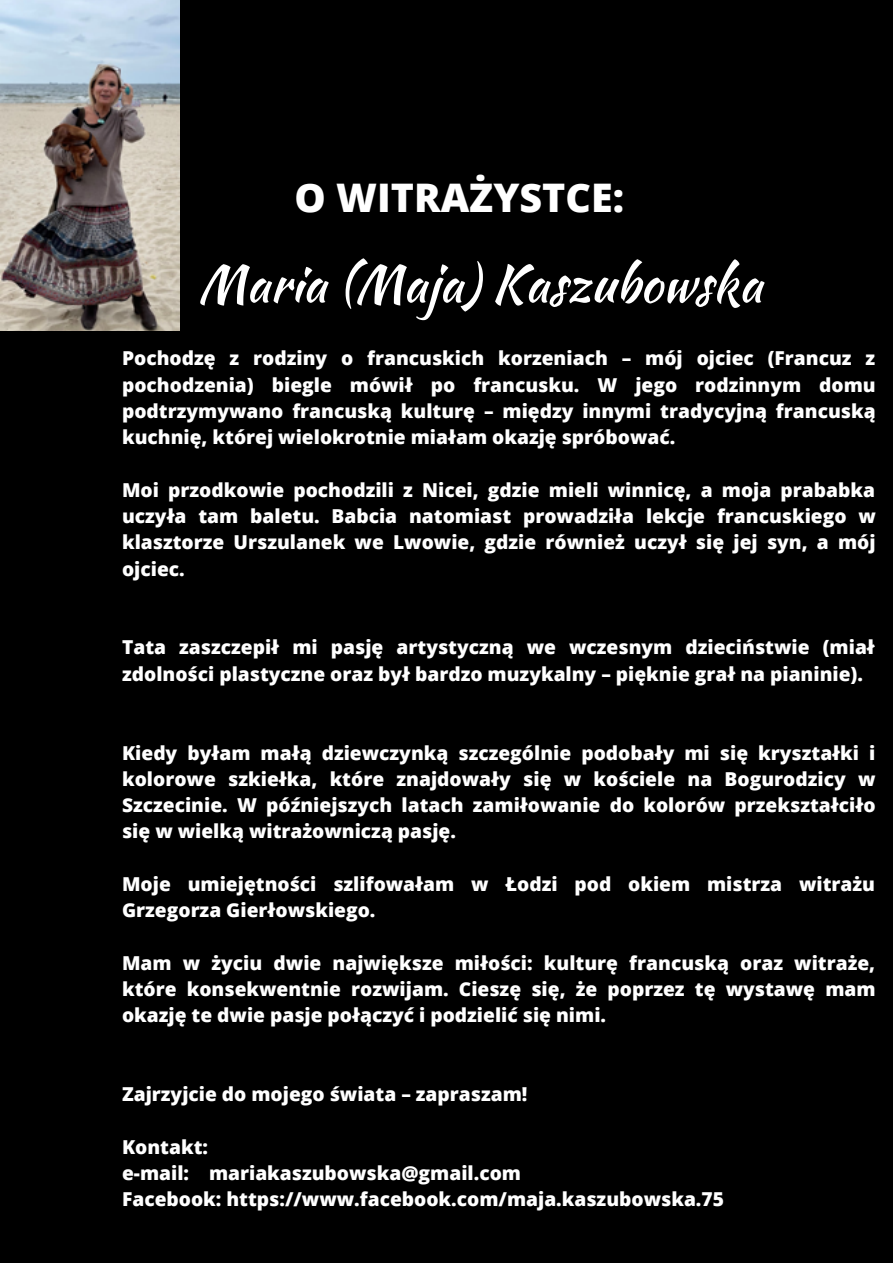
<style>
.page{position:relative;width:893px;height:1264px;background:#fff}
.page>*{position:absolute;margin:0;border:0;box-sizing:border-box;transform-origin:0 0}
.t1{font:51px "Kaushan Script";color:#fff}
.t2{font:800 39.45px "Open Sans";color:#fff}
.t3{font:800 19.2px/26.2px "Open Sans";color:#fff;text-align:justify}
</style>
<div class="page">
<div style="left:0;top:0;width:892px;height:1262px;background:#000"></div>
<img style="left:0;top:0;width:180px;height:330px">
<h2 class="t2" style="left:294px;top:170px;width:331px">O WITRAŻYSTCE:</h2>
<h1 class="t1" style="left:198px;top:246px;width:566px">Maria (Maja) Kaszubowska</h1>
<p class="t3" style="left:122px;top:345px;width:755px">Pochodzę z rodziny o francuskich korzeniach – mój ojciec (Francuz z pochodzenia) biegle mówił po francusku. W jego rodzinnym domu podtrzymywano francuską kulturę – między innymi tradycyjną francuską kuchnię, której wielokrotnie miałam okazję spróbować.</p>
<p class="t3" style="left:122px;top:476px;width:755px">Moi przodkowie pochodzili z Nicei, gdzie mieli winnicę, a moja prababka uczyła tam baletu. Babcia natomiast prowadziła lekcje francuskiego w klasztorze Urszulanek we Lwowie, gdzie również uczył się jej syn, a mój ojciec.</p>
<p class="t3" style="left:122px;top:634px;width:754px">Tata zaszczepił mi pasję artystyczną we wczesnym dzieciństwie (miał zdolności plastyczne oraz był bardzo muzykalny – pięknie grał na pianinie).</p>
<p class="t3" style="left:122px;top:739px;width:755px">Kiedy byłam małą dziewczynką szczególnie podobały mi się kryształki i kolorowe szkiełka, które znajdowały się w kościele na Bogurodzicy w Szczecinie. W późniejszych latach zamiłowanie do kolorów przekształciło się w wielką witrażowniczą pasję.</p>
<p class="t3" style="left:122px;top:870px;width:754px">Moje umiejętności szlifowałam w Łodzi pod okiem mistrza witrażu<br>Grzegorza Gierłowskiego.</p>
<p class="t3" style="left:122px;top:949px;width:755px">Mam w życiu dwie największe miłości: kulturę francuską oraz witraże, które konsekwentnie rozwijam. Cieszę się, że poprzez tę wystawę mam okazję te dwie pasje połączyć i podzielić się nimi.</p>
<p class="t3" style="left:122px;top:1080px;width:407px">Zajrzyjcie do mojego świata – zapraszam!</p>
<p class="t3" style="left:122px;top:1132px;width:603px;text-align:left">Kontakt:<br>e-mail: mariakaszubowska@gmail.com<br>Facebook: https://www.facebook.com/maja.kaszubowska.75</p>
</div>
